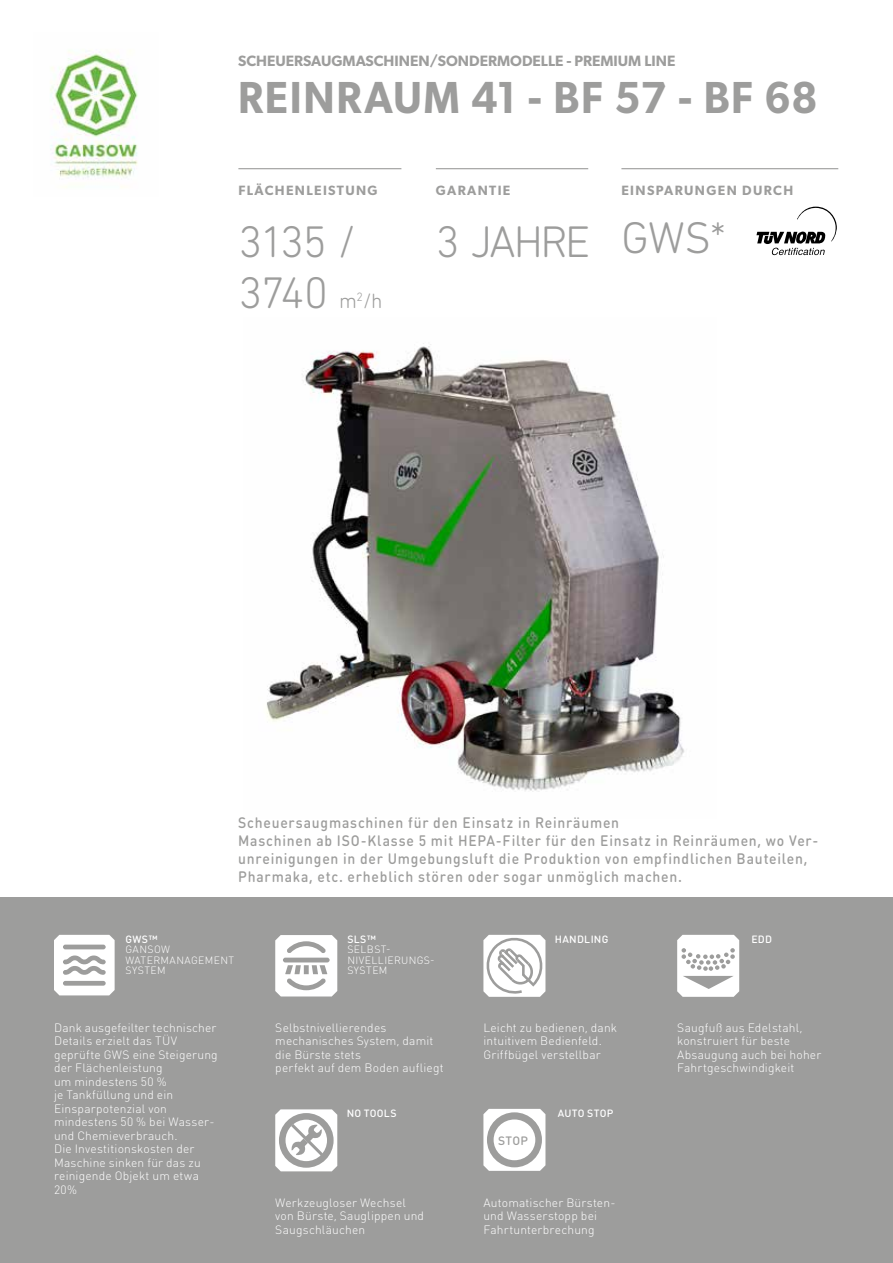
<style>
.page{position:relative;width:893px;height:1263px;background:#fff}
.page>*{position:absolute;margin:0;border:0;box-sizing:border-box;transform-origin:0 0}
.t1{font:300 45px/51px "DIN Next Rounded LT Pro";letter-spacing:-.045em;color:#9d9d9c}
.t2{font:600 45px "Gibson";letter-spacing:.04em;color:#9d9d9c;scale:.93 1}
.t3{font:500 15px/18px "DIN Round Pro";letter-spacing:.055em;color:#9d9d9c;scale:.93 1}
.t4{font:600 15px "Gibson";color:#9d9d9c}
.t5{font:600 13.5px "Gibson";letter-spacing:.1em;color:#9d9d9c}
.t6{font:300 12px/13.5px "DIN Round Pro";letter-spacing:.015em;color:#fff}
.t7{font:500 12px "DIN Round Pro";color:#9d9d9c}
.t8{font:300 10.5px/10.5px "DIN Round Pro";letter-spacing:.035em;color:#fff}
.t9{font:500 10.5px "DIN Round Pro";letter-spacing:.025em;color:#fff}
.s1{font-size:21px}
</style>
<div class="page">
<hr style="left:621px;top:168px;width:217px;height:1px;background:#9d9d9c">
<hr style="left:238px;top:168px;width:163px;height:1px;background:#9d9d9c">
<div style="left:0;top:897px;width:893px;height:366px;background:#9d9d9c"></div>
<hr style="left:436px;top:168px;width:152px;height:1px;background:#9d9d9c">
<img style="left:266px;top:343px;width:419px;height:449px">
<svg style="left:756px;top:207px;width:81px;height:48px"></svg>
<svg style="left:54px;top:935px;width:61px;height:60px"></svg>
<svg style="left:275px;top:935px;width:62px;height:61px"></svg>
<svg style="left:483px;top:934px;width:62px;height:63px"></svg>
<svg style="left:275px;top:1109px;width:62px;height:62px"></svg>
<svg style="left:677px;top:935px;width:62px;height:62px"></svg>
<svg style="left:483px;top:1109px;width:62px;height:62px"></svg>
<img style="left:50px;top:50px;width:88px;height:138px">
<p class="t4" style="left:238px;top:52px;width:439px">SCHEUERSAUGMASCHINEN/SONDERMODELLE - PREMIUM LINE</p>
<h1 class="t2" style="left:238px;top:70px;width:625px">REINRAUM 41 - BF 57 - BF 68</h1>
<p class="t5" style="left:238px;top:182px;width:141px">FLÄCHENLEISTUNG</p>
<p class="t5" style="left:436px;top:182px;width:76px">GARANTIE</p>
<p class="t5" style="left:621px;top:182px;width:173px">EINSPARUNGEN DURCH</p>
<h1 class="t1" style="left:238px;top:216px;width:146px">3135 /<br>3740 <span class="s1">m</span><sup>2</sup><span class="s1">/h</span></h1>
<h1 class="t1" style="left:621px;top:212px;width:106px">GWS*</h1>
<h1 class="t1" style="left:436px;top:216px;width:156px">3 JAHRE</h1>
<p class="t3" style="left:238px;top:813px;width:625px">Scheuersaugmaschinen für den Einsatz in Reinräumen<br>Maschinen ab ISO-Klasse 5 mit HEPA-Filter für den Einsatz in Reinräumen, wo Ver&shy;unreinigungen in der Umgebungsluft die Produktion von empfindlichen Bauteilen, Pharmaka, etc. erheblich stören oder sogar unmöglich machen.</p>
<p class="t9" style="left:125px;top:932px;width:34px">GWS™</p>
<p class="t8" style="left:125px;top:944px;width:110px">GANSOW<br>WATERMANAGEMENT<br>SYSTEM</p>
<p class="t6" style="left:54px;top:1020px;width:165px">Dank ausgefeilter technischer<br>Details erzielt das TÜV geprüfte GWS eine Steigerung der Flächenleistung<br>um mindestens 50 %<br>je Tankfüllung und ein<br>Einsparpotenzial von mindestens 50 % bei Wasser&shy;und Chemieverbrauch.<br>Die Investitionskosten der<br>Maschine sinken für das zu reinigende Objekt um etwa<br>20%</p>
<p class="t9" style="left:347px;top:932px;width:30px">SLS™</p>
<p class="t8" style="left:347px;top:944px;width:89px">SELBST-<br>NIVELLIERUNGS-<br>SYSTEM</p>
<p class="t9" style="left:555px;top:932px;width:55px">HANDLING</p>
<p class="t9" style="left:751px;top:932px;width:22px">EDD</p>
<p class="t6" style="left:275px;top:1020px;width:170px">Selbstnivellierendes mechanisches System, damit die Bürste stets<br>perfekt auf dem Boden aufliegt</p>
<p class="t6" style="left:483px;top:1020px;width:135px">Leicht zu bedienen, dank intuitivem Bedienfeld.<br>Griffbügel verstellbar</p>
<p class="t6" style="left:677px;top:1020px;width:146px">Saugfuß aus Edelstahl, konstruiert für beste<br>Absaugung auch bei hoher<br>Fahrtgeschwindigkeit</p>
<p class="t9" style="left:347px;top:1106px;width:51px">NO TOOLS</p>
<p class="t9" style="left:558px;top:1106px;width:57px">AUTO STOP</p>
<p class="t6" style="left:275px;top:1195px;width:150px">Werkzeugloser Wechsel von Bürste, Sauglippen und<br>Saugschläuchen</p>
<p class="t7" style="left:498px;top:1132px;width:31px">STOP</p>
<p class="t6" style="left:483px;top:1195px;width:134px">Automatischer Bürsten&shy;und Wasserstopp bei<br>Fahrtunterbrechung</p>
</div>
